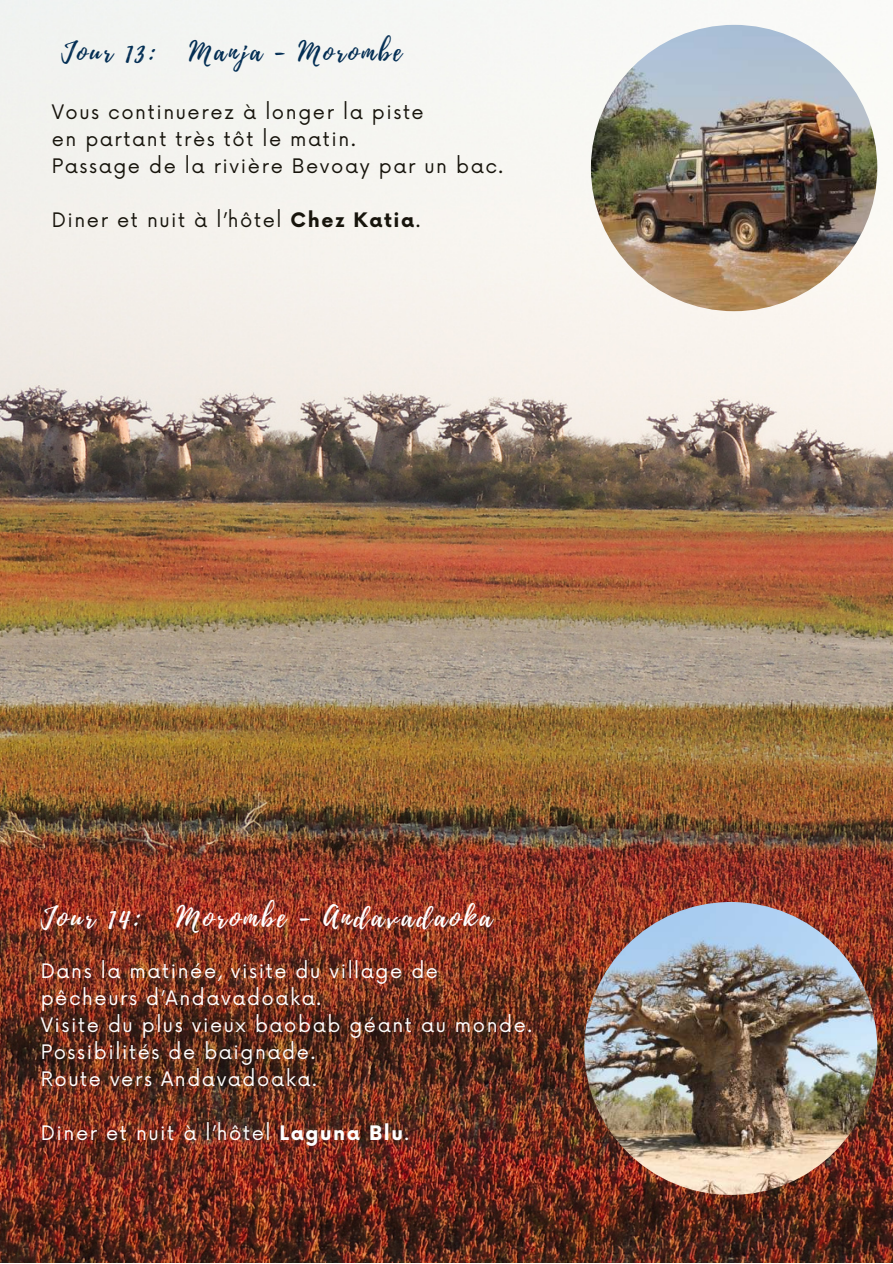
<style>
.page{position:relative;width:893px;height:1264px;background:#fff}
.page>*{position:absolute;margin:0;border:0;box-sizing:border-box;transform-origin:0 0}
.t1{font:28.5px "Playlist Script";letter-spacing:.1em;color:#fff}
.t2{font:27px "Playlist Script";letter-spacing:.1em;color:#032e54}
.t3{font:19.5px/27px "Now";letter-spacing:.08em;color:#fff}
.t4{font:19.5px/27px "Now";letter-spacing:.08em;color:#17140c}
.s1{font-weight:700}
</style>
<div class="page">
<img style="left:0;top:0;width:892px;height:1262px">
<img style="left:584px;top:902px;width:293px;height:292px;border-radius:50%">
<img style="left:591px;top:25px;width:286px;height:286px;border-radius:50%">
<h2 class="t2" style="left:61px;top:33px;width:341px">Jour 13: Manja - Morombe</h2>
<p class="t4" style="left:52px;top:97px;width:453px">Vous continuerez à longer la piste<br>en partant très tôt le matin.<br>Passage de la rivière Bevoay par un bac.</p>
<p class="t4" style="left:52px;top:204px;width:370px">Diner et nuit à l’hôtel <span class="s1">Chez Katia</span>.</p>
<h1 class="t1" style="left:41px;top:896px;width:452px">Jour 14: Morombe - Andavadaoka</h1>
<p class="t3" style="left:41px;top:956px;width:493px">Dans la matinée, visite du village de pêcheurs d’Andavadoaka.<br>Visite du plus vieux baobab géant au monde.<br>Possibilités de baignade.<br>Route vers Andavadoaka.</p>
<p class="t3" style="left:41px;top:1118px;width:370px">Diner et nuit à l’hôtel <span class="s1">Laguna Blu</span>.</p>
</div>
